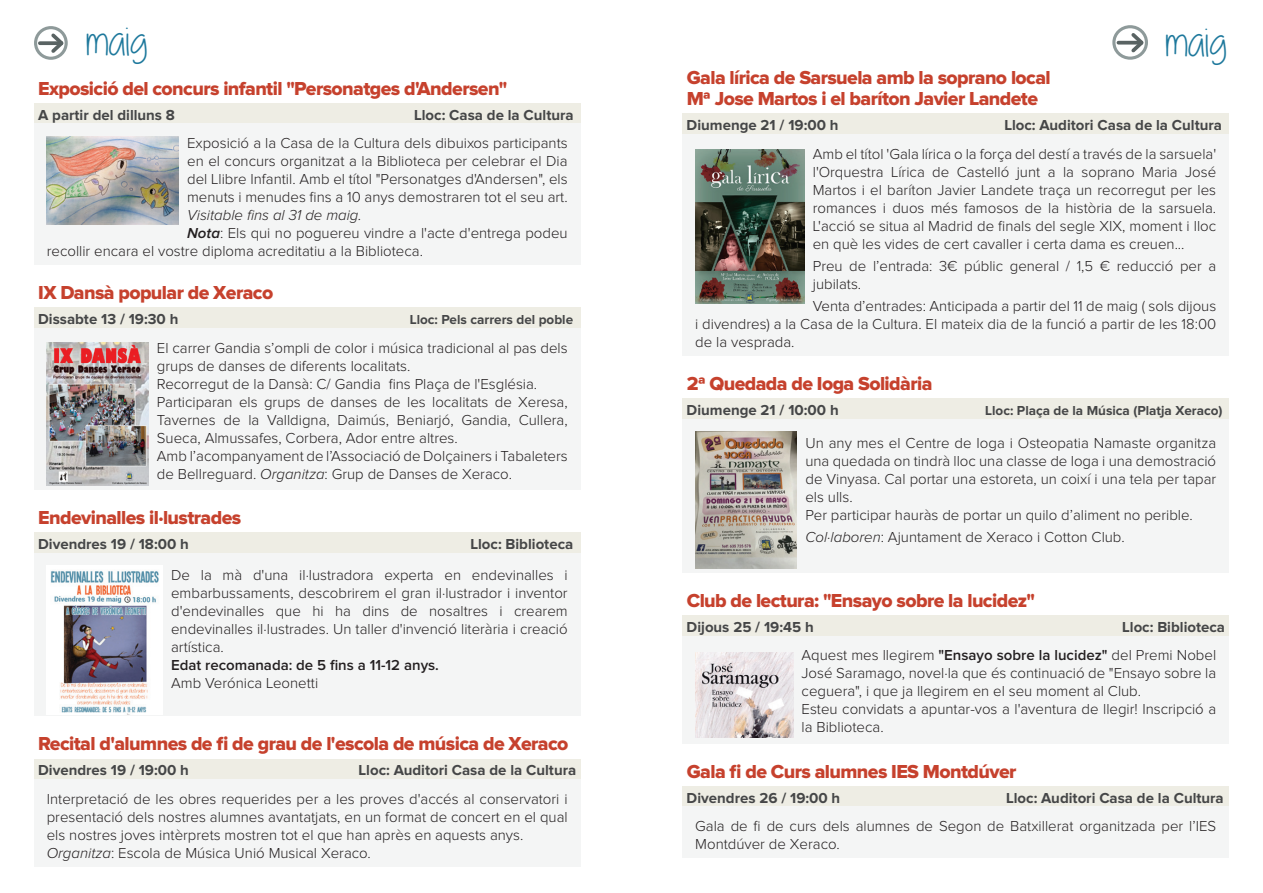
<style>
.page{position:relative;width:1263px;height:893px;background:#fff}
.page>*{position:absolute;margin:0;border:0;box-sizing:border-box;transform-origin:0 0}
.t1{font:44.1px "Alittlesunshine";color:#1d789c}
.t2{font:19.5px/21px "Proxima Nova Extrabld";letter-spacing:-.03em;color:#c6412d}
.t3{font:300 15px/18px "Proxima Nova";color:#231f20}
.t4{font:700 15px "Proxima Nova";color:#454647}
.t5{font:600 15px "Proxima Nova";color:#231f20}
.t6{font:italic 300 15px "Proxima Nova";color:#231f20}
.t7{font:700 13.5px "Proxima Nova";color:#454647}
.s1{font-weight:600;font-style:italic}
.s2{font-style:italic}
.s3{font-weight:700;color:#454647}
.s4{font-weight:600}
</style>
<div class="page">
<svg style="left:1118px;top:41px;width:10px;height:4px"></svg>
<svg style="left:1128px;top:30px;width:19px;height:26px"></svg>
<div style="left:1112px;top:25px;width:36px;height:35px;border:3px solid #8e9a9a;border-radius:50%"></div>
<svg style="left:40px;top:41px;width:8px;height:4px"></svg>
<svg style="left:48px;top:30px;width:17px;height:26px"></svg>
<div style="left:34px;top:26px;width:34px;height:34px;border:3px solid #8e9a9a;border-radius:50%"></div>
<div style="left:682px;top:113px;width:547px;height:21px;background:#eeede4"></div>
<div style="left:682px;top:134px;width:547px;height:222px;background:#f4f5f5"></div>
<img style="left:695px;top:149px;width:109px;height:154px">
<div style="left:682px;top:398px;width:547px;height:21px;background:#eeede4"></div>
<div style="left:682px;top:419px;width:547px;height:153px;background:#f4f5f5"></div>
<img style="left:695px;top:432px;width:102px;height:136px">
<div style="left:682px;top:615px;width:547px;height:21px;background:#eeede4"></div>
<div style="left:682px;top:636px;width:547px;height:107px;background:#f4f5f5"></div>
<img style="left:695px;top:652px;width:98px;height:85px">
<div style="left:682px;top:786px;width:547px;height:21px;background:#eeede4"></div>
<div style="left:682px;top:807px;width:547px;height:51px;background:#f4f5f5"></div>
<div style="left:34px;top:103px;width:546px;height:21px;background:#eeede4"></div>
<div style="left:34px;top:124px;width:546px;height:141px;background:#f4f5f5"></div>
<img style="left:47px;top:137px;width:132px;height:88px">
<div style="left:34px;top:307px;width:546px;height:21px;background:#eeede4"></div>
<div style="left:34px;top:328px;width:546px;height:162px;background:#f4f5f5"></div>
<img style="left:47px;top:342px;width:101px;height:144px">
<div style="left:34px;top:532px;width:546px;height:21px;background:#eeede4"></div>
<div style="left:34px;top:553px;width:546px;height:163px;background:#f4f5f5"></div>
<img style="left:47px;top:566px;width:116px;height:148px">
<div style="left:34px;top:759px;width:546px;height:20px;background:#eeede4"></div>
<div style="left:34px;top:779px;width:546px;height:87px;background:#f4f5f5"></div>
<h1 class="t1" style="left:85px;top:18px;width:63px">maig</h1>
<h2 class="t2" style="left:38px;top:78px;width:470px">Exposició del concurs infantil "Personatges d'Andersen"</h2>
<p class="t4" style="left:38px;top:108px;width:138px">A partir del dilluns 8</p>
<p class="t4" style="left:414px;top:108px;width:161px">Lloc: Casa de la Cultura</p>
<p class="t3" style="left:187px;top:135px;width:382px;text-align:justify">Exposició a la Casa de la Cultura dels dibuixos participants en el concurs organitzat a la Biblioteca per celebrar el Dia del Llibre Infantil. Amb el títol "Personatges d'Andersen", els menuts i menudes fins a 10 anys demostraren tot el seu art.</p>
<p class="t6" style="left:187px;top:208px;width:176px">Visitable fins al 31 de maig.</p>
<p class="t3" style="left:187px;top:225px;width:382px"><span class="s1">Nota</span>: Els qui no poguereu vindre a l'acte d'entrega podeu</p>
<p class="t3" style="left:47px;top:243px;width:378px">recollir encara el vostre diploma acreditatiu a la Biblioteca.</p>
<h2 class="t2" style="left:38px;top:283px;width:236px">IX Dansà popular de Xeraco</h2>
<p class="t4" style="left:38px;top:312px;width:142px">Dissabte 13 / 19:30 h</p>
<p class="t7" style="left:410px;top:313px;width:165px">Lloc: Pels carrers del poble</p>
<p class="t3" style="left:157px;top:339px;width:412px">El carrer Gandia s’ompli de color i música tradicional al pas dels grups de danses de diferents localitats.<br>Recorregut de la Dansà: C/ Gandia fins Plaça de l'Església.<br>Participaran els grups de danses de les localitats de Xeresa, Tavernes de la Valldigna, Daimús, Beniarjó, Gandia, Cullera, Sueca, Almussafes, Corbera, Ador entre altres.<br>Amb l’acompanyament de l’Associació de Dolçainers i Tabaleters de Bellreguard. <span class="s2">Organitza</span>: Grup de Danses de Xeraco.</p>
<h2 class="t2" style="left:38px;top:508px;width:204px">Endevinalles il·lustrades</h2>
<p class="t4" style="left:38px;top:537px;width:152px">Divendres 19 / 18:00 h</p>
<p class="t4" style="left:470px;top:537px;width:104px">Lloc: Biblioteca</p>
<p class="t3" style="left:171px;top:567px;width:398px;text-align:justify">De la mà d'una il·lustradora experta en endevinalles i embarbussaments, descobrirem el gran il·lustrador i inventor d'endevinalles que hi ha dins de nosaltres i crearem endevinalles il·lustrades. Un taller d'invenció literària i creació artística.</p>
<p class="t5" style="left:171px;top:658px;width:269px">Edat recomanada: de 5 fins a 11-12 anys.</p>
<p class="t3" style="left:171px;top:675px;width:149px">Amb Verónica Leonetti</p>
<h2 class="t2" style="left:38px;top:734px;width:532px">Recital d'alumnes de fi de grau de l'escola de música de Xeraco</h2>
<p class="t4" style="left:38px;top:763px;width:152px">Divendres 19 / 19:00 h</p>
<p class="t4" style="left:359px;top:763px;width:219px">Lloc: Auditori Casa de la Cultura</p>
<p class="t3" style="left:47px;top:791px;width:522px">Interpretació de les obres requerides per a les proves d'accés al conservatori i presentació dels nostres alumnes avantatjats, en un format de concert en el qual els nostres joves intèrprets mostren tot el que han après en aquests anys.<br><span class="s2">Organitza</span>: Escola de Música Unió Musical Xeraco.</p>
<h1 class="t1" style="left:1165px;top:18px;width:63px">maig</h1>
<h2 class="t2" style="left:687px;top:68px;width:365px">Gala lírica de Sarsuela amb la soprano local<br>Mª Jose Martos i el baríton Javier Landete</h2>
<p class="t4" style="left:687px;top:118px;width:153px">Diumenge 21 / 19:00 h</p>
<p class="t4" style="left:1004px;top:118px;width:219px">Lloc: Auditori Casa de la Cultura</p>
<p class="t3" style="left:813px;top:145px;width:405px;text-align:justify">Amb el títol 'Gala lírica o la força del destí a través de la sarsuela' l'Orquestra Lírica de Castelló junt a la soprano Maria José Martos i el baríton Javier Landete traça un recorregut per les romances i duos més famosos de la història de la sarsuela.<br>L'acció se situa al Madrid de finals del segle XIX, moment i lloc en què les vides de cert cavaller i certa dama es creuen...</p>
<p class="t3" style="left:813px;top:258px;width:405px">Preu de l’entrada: 3€ públic general / 1,5 € reducció per a jubilats.</p>
<p class="t3" style="left:695px;top:298px;width:522px;text-align:justify;text-indent:117px">Venta d’entrades: Anticipada a partir del 11 de maig ( sols dijous i divendres) a la Casa de la Cultura. El mateix dia de la funció a partir de les 18:00 de la vesprada.</p>
<h2 class="t2" style="left:687px;top:374px;width:247px">2ª Quedada de Ioga Solidària</h2>
<p class="t4" style="left:687px;top:403px;width:154px">Diumenge 21 / 10:00 h</p>
<p class="t7" style="left:985px;top:404px;width:239px">Lloc: Plaça de la Música (Platja Xeraco)</p>
<p class="t3" style="left:805px;top:435px;width:412px">Un any mes el Centre de Ioga i Osteopatia Namaste organitza una quedada on tindrà lloc una classe de Ioga i una demostració de Vinyasa. Cal portar una estoreta, un coixí i una tela per tapar els ulls.<br>Per participar hauràs de portar un quilo d’aliment no perible.</p>
<p class="t3" style="left:805px;top:529px;width:321px"><span class="s2">Col·laboren</span>: Ajuntament de Xeraco i Cotton Club.</p>
<h2 class="t2" style="left:687px;top:590px;width:350px">Club de lectura: "Ensayo sobre la lucidez"</h2>
<p class="t4" style="left:687px;top:620px;width:129px">Dijous 25 / 19:45 h</p>
<p class="t3" style="left:801px;top:613px;width:425px;line-height:28.8px;text-indent:321px"><span class="s3">Lloc: Biblioteca<br></span>Aquest mes llegirem <span class="s4">"Ensayo sobre la lucidez"</span> del Premi Nobel</p>
<p class="t3" style="left:801px;top:665px;width:416px">José Saramago, novel·la que és continuació de "Ensayo sobre la ceguera", i que ja llegirem en el seu moment al Club.<br>Esteu convidats a apuntar-vos a l'aventura de llegir! Inscripció a la Biblioteca.</p>
<h2 class="t2" style="left:687px;top:761px;width:331px">Gala fi de Curs alumnes IES Montdúver</h2>
<p class="t4" style="left:687px;top:791px;width:155px">Divendres 26 / 19:00 h</p>
<p class="t4" style="left:1006px;top:791px;width:219px">Lloc: Auditori Casa de la Cultura</p>
<p class="t3" style="left:695px;top:818px;width:522px">Gala de fi de curs dels alumnes de Segon de Batxillerat organitzada per l’IES<br>Montdúver de Xeraco.</p>
</div>
